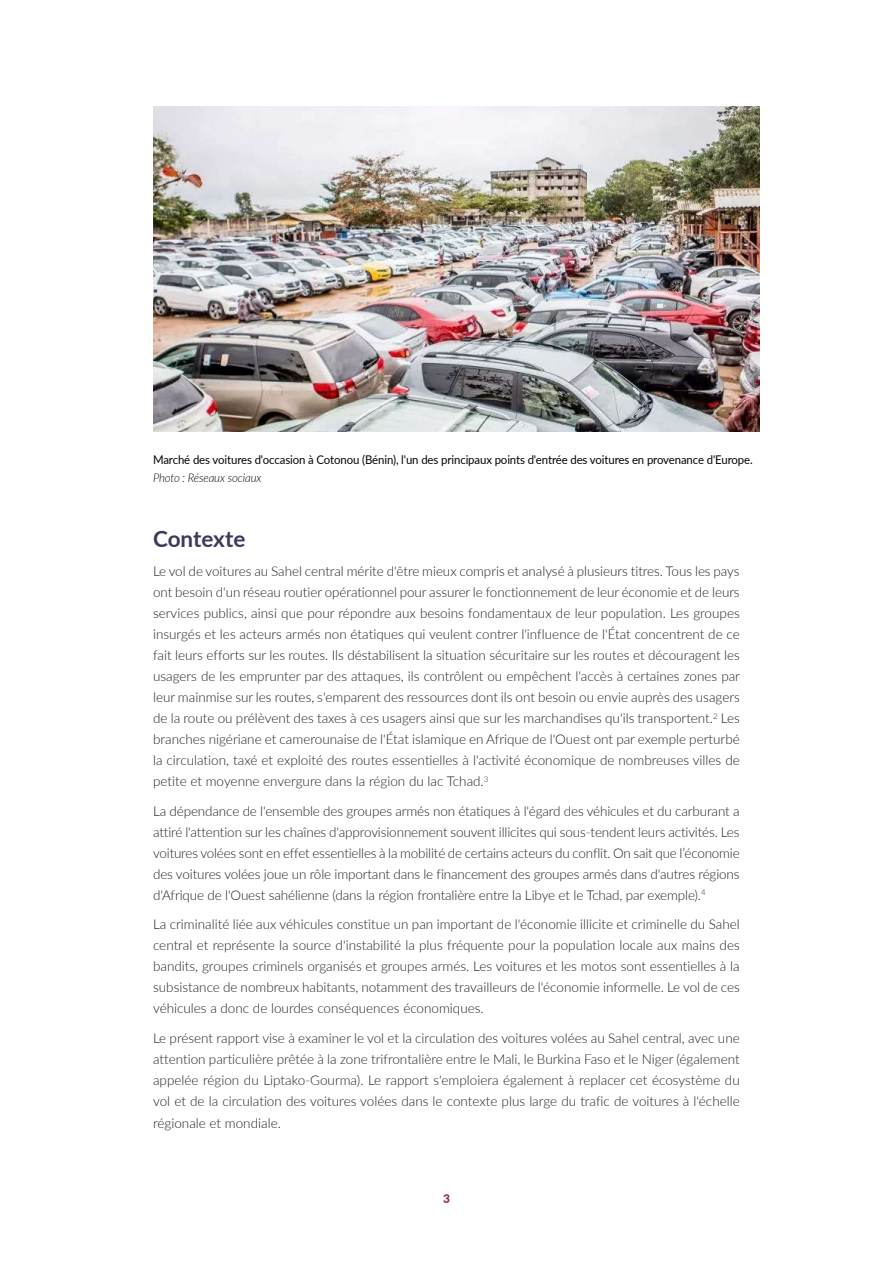
<style>
.page{position:relative;width:893px;height:1263px;background:#fff}
.page>*{position:absolute;margin:0;border:0;box-sizing:border-box;transform-origin:0 0}
.B-Head{font:700 22.5px "Lato";letter-spacing:-.005em;color:#3e385d}
.body_1{font:300 13.5px/21px "Lato";color:#231f20;text-align:justify}
.Caption{font:12px/18px "Lato";letter-spacing:-.01em;color:#040503;scale:.95 1}
.folio{font:900 12px "Lato";color:#9f324d}
.s1{font-weight:300;font-style:italic}
</style>
<div class="page">
<img style="left:153px;top:106px;width:606px;height:325px">
<p class="Caption" style="left:153px;top:450px;width:633px">Marché des voitures d'occasion à Cotonou (Bénin), l'un des principaux points d'entrée des voitures en provenance d'Europe.<br><span class="s1">Photo : Réseaux sociaux</span></p>
<p class="B-Head" style="left:153px;top:522px;width:94px">Contexte</p>
<p class="body_1" style="left:153px;top:560px;width:588px">Le vol de voitures au Sahel central mérite d'être mieux compris et analysé à plusieurs titres. Tous les pays ont besoin d'un réseau routier opérationnel pour assurer le fonctionnement de leur économie et de leurs services publics, ainsi que pour répondre aux besoins fondamentaux de leur population. Les groupes insurgés et les acteurs armés non étatiques qui veulent contrer l'influence de l'État concentrent de ce fait leurs efforts sur les routes. Ils déstabilisent la situation sécuritaire sur les routes et découragent les usagers de les emprunter par des attaques, ils contrôlent ou empêchent l'accès à certaines zones par leur mainmise sur les routes, s'emparent des ressources dont ils ont besoin ou envie auprès des usagers de la route ou prélèvent des taxes à ces usagers ainsi que sur les marchandises qu'ils transportent.<sup>2</sup> Les branches nigériane et camerounaise de l'État islamique en Afrique de l'Ouest ont par exemple perturbé la circulation, taxé et exploité des routes essentielles à l'activité économique de nombreuses villes de petite et moyenne envergure dans la région du lac Tchad.<sup>3</sup></p>
<p class="body_1" style="left:153px;top:800px;width:588px">La dépendance de l'ensemble des groupes armés non étatiques à l'égard des véhicules et du carburant a attiré l'attention sur les chaînes d'approvisionnement souvent illicites qui sous-tendent leurs activités. Les voitures volées sont en effet essentielles à la mobilité de certains acteurs du conflit. On sait que l’économie des voitures volées joue un rôle important dans le financement des groupes armés dans d'autres régions d'Afrique de l'Ouest sahélienne (dans la région frontalière entre la Libye et le Tchad, par exemple).<sup>4</sup></p>
<p class="body_1" style="left:153px;top:913px;width:588px">La criminalité liée aux véhicules constitue un pan important de l'économie illicite et criminelle du Sahel central et représente la source d'instabilité la plus fréquente pour la population locale aux mains des bandits, groupes criminels organisés et groupes armés. Les voitures et les motos sont essentielles à la subsistance de nombreux habitants, notamment des travailleurs de l'économie informelle. Le vol de ces véhicules a donc de lourdes conséquences économiques.</p>
<p class="body_1" style="left:153px;top:1027px;width:588px">Le présent rapport vise à examiner le vol et la circulation des voitures volées au Sahel central, avec une attention particulière prêtée à la zone trifrontalière entre le Mali, le Burkina Faso et le Niger (également appelée région du Liptako-Gourma). Le rapport s'emploiera également à replacer cet écosystème du vol et de la circulation des voitures volées dans le contexte plus large du trafic de voitures à l'échelle régionale et mondiale.</p>
<p class="folio" style="left:443px;top:1189px;width:8px">3</p>
</div>
